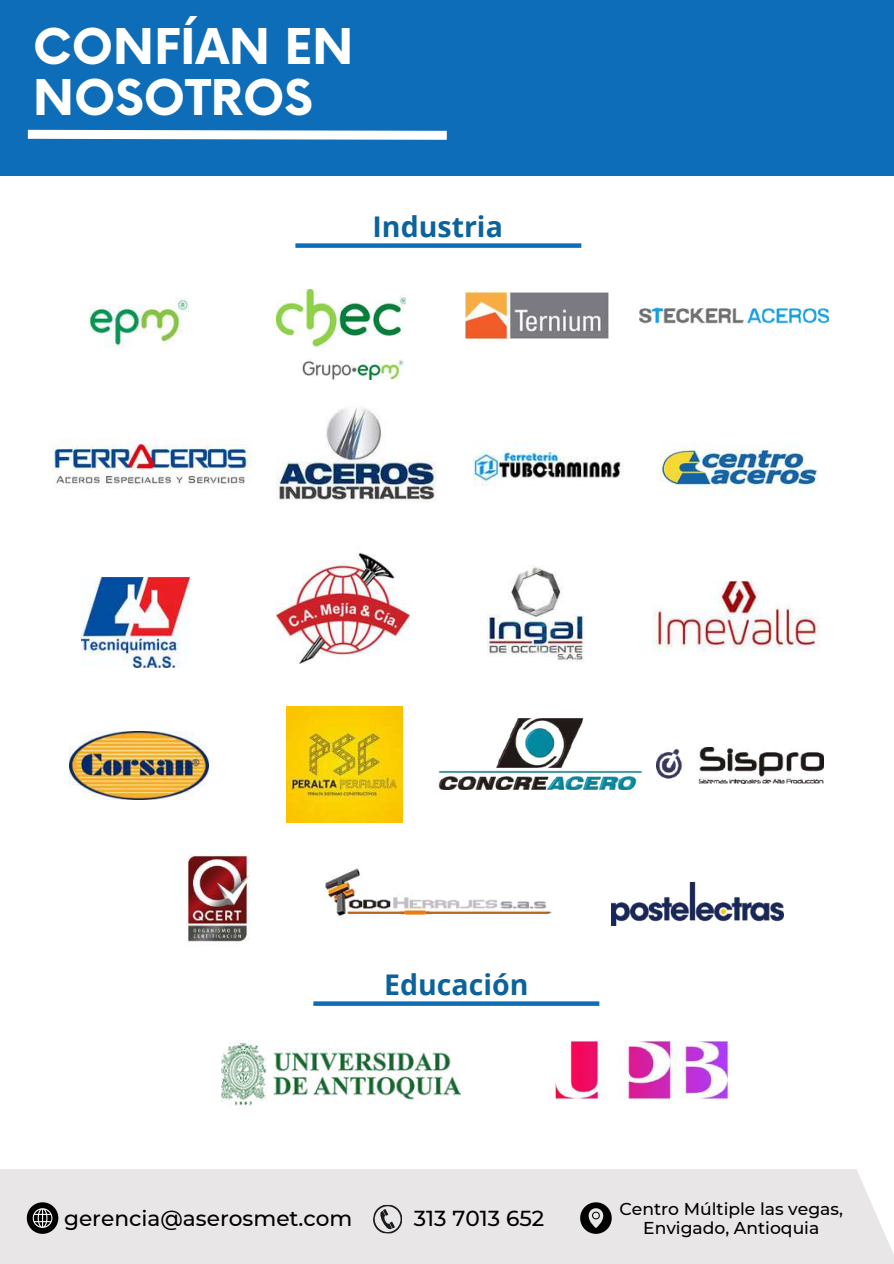
<style>
.page{position:relative;width:894px;height:1264px;background:#fff}
.page>*{position:absolute;margin:0;border:0;box-sizing:border-box;transform-origin:0 0}
.t1{font:700 48px/50.7px "Now";color:#fff}
.t2{font:700 28.5px "Open Sans";color:#0c639b}
.t3{font:500 21.6px "Montserrat";color:#000}
.t4{font:500 17.1px/19.2px "Montserrat";color:#000;text-align:center}
</style>
<div class="page">
<div style="left:0;top:0;width:893px;height:176px;background:#0e6db8"></div>
<svg style="left:27px;top:129px;width:420px;height:11px;background:#d2e4f1"></svg>
<div style="left:0;top:1169px;width:893px;height:94px;background:#e8e6e6"></div>
<svg style="left:27px;top:1202px;width:31px;height:31px"></svg>
<svg style="left:580px;top:1202px;width:31px;height:31px"></svg>
<svg style="left:373px;top:1204px;width:29px;height:30px"></svg>
<img style="left:660px;top:443px;width:158px;height:51px">
<img style="left:69px;top:731px;width:140px;height:68px">
<img style="left:89px;top:298px;width:101px;height:50px">
<img style="left:473px;top:441px;width:150px;height:46px">
<img style="left:181px;top:848px;width:69px;height:94px">
<img style="left:487px;top:565px;width:98px;height:96px">
<img style="left:82px;top:577px;width:108px;height:90px">
<img style="left:465px;top:292px;width:143px;height:46px">
<img style="left:652px;top:581px;width:168px;height:70px">
<img style="left:286px;top:706px;width:116px;height:116px">
<img style="left:438px;top:718px;width:204px;height:71px">
<img style="left:221px;top:1040px;width:239px;height:70px">
<img style="left:611px;top:882px;width:171px;height:43px">
<img style="left:277px;top:552px;width:132px;height:112px">
<img style="left:277px;top:289px;width:128px;height:90px">
<img style="left:277px;top:407px;width:160px;height:96px">
<img style="left:324px;top:868px;width:228px;height:50px">
<img style="left:656px;top:747px;width:167px;height:36px">
<img style="left:551px;top:1040px;width:180px;height:59px">
<div style="left:295px;top:243px;width:286px;height:5px;background:#0e6db8"></div>
<svg style="left:313px;top:1001px;width:286px;height:4px"></svg>
<img style="left:639px;top:307px;width:189px;height:18px">
<img style="left:53px;top:440px;width:200px;height:47px">
<h1 class="t1" style="left:33px;top:25px;width:321px">CONFÍAN EN<br>NOSOTROS</h1>
<h2 class="t2" style="left:372px;top:207px;width:132px">Industria</h2>
<h2 class="t2" style="left:384px;top:964px;width:146px">Educación</h2>
<p class="t3" style="left:64px;top:1205px;width:290px">gerencia@aserosmet.com</p>
<p class="t3" style="left:414px;top:1205px;width:132px">313 7013 652</p>
<p class="t4" style="left:619px;top:1199px;width:225px">Centro Múltiple las vegas,<br>Envigado, Antioquia</p>
</div>
